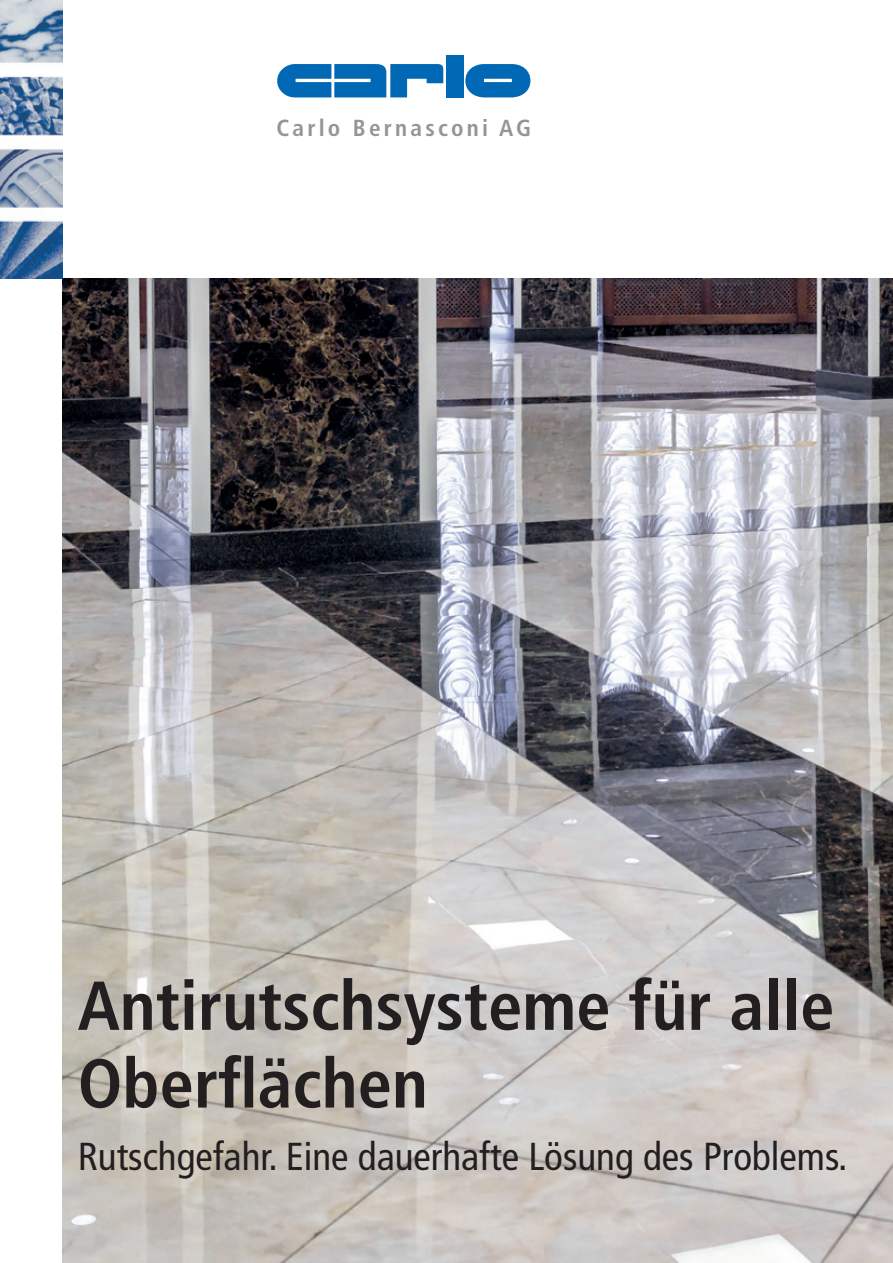
<style>
.page{position:relative;width:893px;height:1263px;background:#fff}
.page>*{position:absolute;margin:0;border:0;box-sizing:border-box;transform-origin:0 0}
.t1{font:700 condensed 69px/77.7px "Frutiger";color:#231f20}
.t2{font:condensed 39px "Frutiger";color:#231f20}
.t3{font:700 condensed 23.25px "Frutiger";letter-spacing:.14em;color:#939598}
</style>
<div class="page">
<img style="left:62px;top:278px;width:831px;height:985px">
<div style="left:446px;top:55px;width:18px;height:42px;background:#0168b5"></div>
<svg style="left:277px;top:64px;width:166px;height:33px"></svg>
<svg style="left:465px;top:64px;width:65px;height:33px"></svg>
<img style="left:0;top:0;width:62px;height:278px">
<p class="t3" style="left:276px;top:114px;width:256px">Carlo Bernasconi AG</p>
<p class="t1" style="left:78px;top:967px;width:758px">Antirutschsysteme für alle<br>Oberflächen</p>
<p class="t2" style="left:78px;top:1133px;width:771px">Rutschgefahr. Eine dauerhafte Lösung des Problems.</p>
</div>
